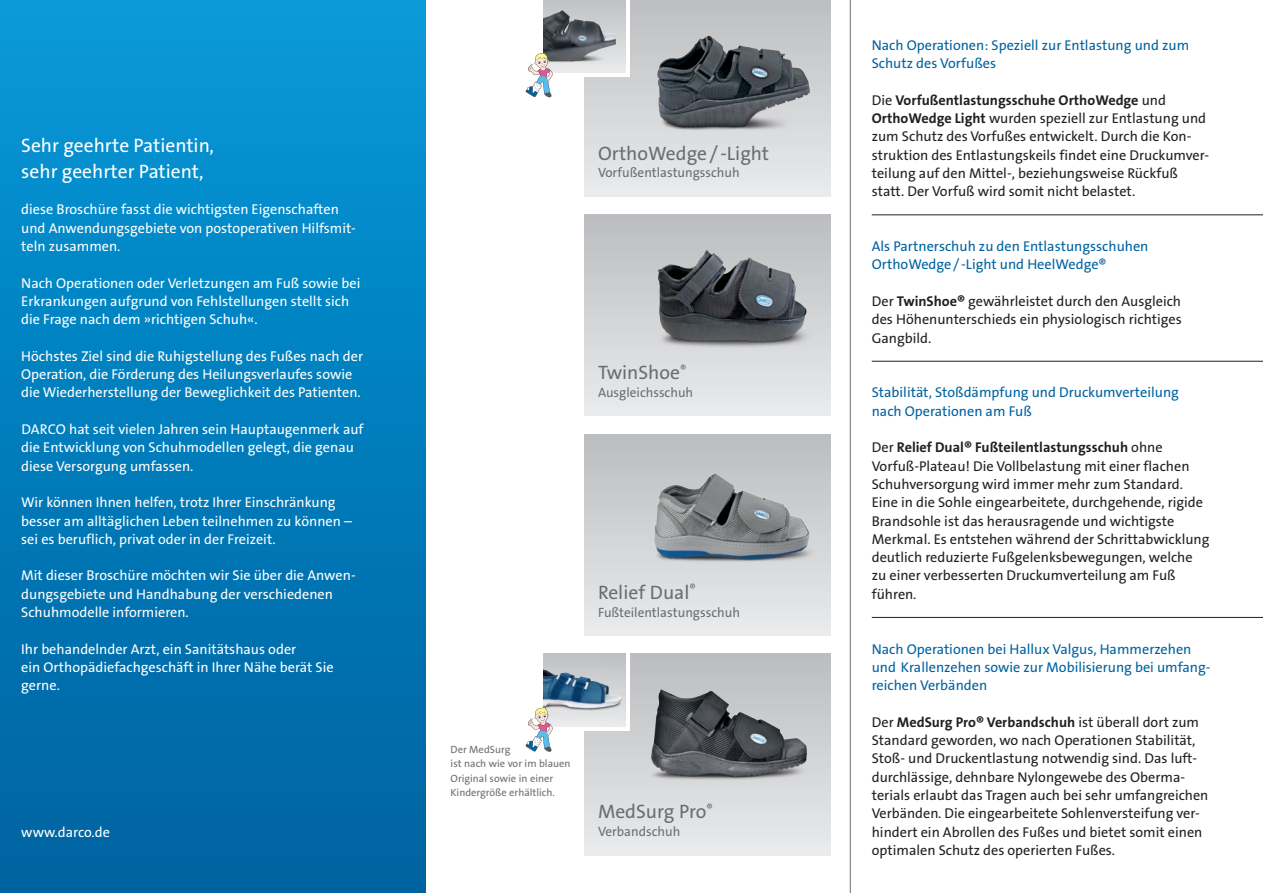
<style>
.page{position:relative;width:1263px;height:893px;background:#fff}
.page>*{position:absolute;margin:0;border:0;box-sizing:border-box;transform-origin:0 0}
.t1{font:19.5px "The Sans B Plus W5 Plain";color:#6c6d70}
.t2{font:19.5px/26.1px "The Sans B Plus W5 Plain";color:#fff}
.t3{font:14.25px/18.3px "The Sans B Plus W5 Plain";color:#231f20}
.t4{font:14.25px/18.3px "The Sans B Plus W5 Plain";color:#fff}
.t5{font:14.25px/18.3px "The Sans B Plus W5 Plain";color:#0063a1}
.t6{font:700 14.25px "The Sans B Plus W7";color:#231f20}
.t7{font:13.5px "The Sans B Plus W5 Plain";color:#6c6d70}
.t8{font:10.5px/14.2px "The Sans B Plus W5 Plain";color:#6c6d70}
.s1{font-family:"The Sans B Plus W5 Plain";font-weight:400}
.s2{font-family:"The Sans B Plus W7";font-weight:700}
</style>
<div class="page">
<div style="left:584px;top:0;width:247px;height:196px;background:linear-gradient(to bottom,#bdbec1,#eaebec)"></div>
<div style="left:587px;top:156px;width:163px;height:36px;background:#e5e6e8"></div>
<div style="left:584px;top:434px;width:247px;height:201px;background:linear-gradient(to bottom,#bbbcbf,#eaebec)"></div>
<div style="left:587px;top:595px;width:163px;height:36px;background:#e5e6e8"></div>
<div style="left:584px;top:654px;width:247px;height:201px;background:linear-gradient(to bottom,#bcbdbf,#eaebec)"></div>
<div style="left:587px;top:816px;width:104px;height:32px;background:#e4e5e7"></div>
<svg style="left:543px;top:653px;width:87px;height:78px"></svg>
<div style="left:540px;top:0;width:90px;height:77px;background:#fff"></div>
<img style="left:650px;top:31px;width:166px;height:103px">
<img style="left:634px;top:668px;width:188px;height:127px">
<hr style="left:872px;top:214px;width:391px;height:1px;background:#231f20">
<hr style="left:872px;top:361px;width:391px;height:1px;background:#231f20">
<hr style="left:872px;top:617px;width:391px;height:1px;background:#231f20">
<div style="left:584px;top:214px;width:247px;height:202px;background:linear-gradient(to bottom,#bbbcbf,#eaebec)"></div>
<div style="left:587px;top:376px;width:117px;height:35px;background:#e5e6e8"></div>
<img style="left:647px;top:245px;width:166px;height:112px">
<div style="left:0;top:0;width:425px;height:893px;background:linear-gradient(to bottom,#0799d8,#00619f)"></div>
<div style="left:544px;top:654px;width:82px;height:72px;background:#fff;opacity:.45"></div>
<img style="left:544px;top:665px;width:81px;height:48px">
<div style="left:544px;top:0;width:82px;height:73px;background:linear-gradient(to bottom,#c0c1c4,#eaebec)"></div>
<img style="left:544px;top:4px;width:77px;height:62px">
<img style="left:637px;top:461px;width:190px;height:117px">
<svg style="left:526px;top:53px;width:27px;height:44px"></svg>
<svg style="left:526px;top:707px;width:27px;height:45px"></svg>
<hr style="left:850px;top:0;width:1px;height:893px;background:#6c6d70">
<h1 class="t2" style="left:21px;top:132px;width:194px">Sehr geehrte Patientin, sehr geehrter Patient,</h1>
<p class="t4" style="left:21px;top:201px;width:336px">diese Broschüre fasst die wichtigsten Eigenschaften und Anwendungsgebiete von postoperativen Hilfsmit&shy;teln zusammen.</p>
<p class="t4" style="left:21px;top:274px;width:341px">Nach Operationen oder Verletzungen am Fuß sowie bei<br>Erkrankungen aufgrund von Fehlstellungen stellt sich die Frage nach dem »richtigen Schuh«.</p>
<p class="t4" style="left:21px;top:347px;width:343px">Höchstes Ziel sind die Ruhigstellung des Fußes nach der<br>Operation, die Förderung des Heilungsverlaufes sowie die Wiederherstellung der Beweglichkeit des Patienten.</p>
<p class="t4" style="left:21px;top:420px;width:344px">DARCO hat seit vielen Jahren sein Hauptaugenmerk auf die Entwicklung von Schuhmodellen gelegt, die genau diese Versorgung umfassen.</p>
<p class="t4" style="left:21px;top:493px;width:332px">Wir können Ihnen helfen, trotz Ihrer Einschränkung besser am alltäglichen Leben teilnehmen zu können – sei es beruflich, privat oder in der Freizeit.</p>
<p class="t4" style="left:21px;top:567px;width:336px">Mit dieser Broschüre möchten wir Sie über die Anwen&shy;dungsgebiete und Handhabung der verschiedenen<br>Schuhmodelle informieren.</p>
<p class="t4" style="left:21px;top:640px;width:314px">Ihr behandelnder Arzt, ein Sanitätshaus oder<br>ein Orthopädiefachgeschäft in Ihrer Nähe berät Sie gerne.</p>
<p class="t4" style="left:21px;top:823px;width:90px">www.darco.de</p>
<h1 class="t1" style="left:598px;top:141px;width:173px">OrthoWedge/ -Light</h1>
<p class="t7" style="left:598px;top:164px;width:143px">Vorfußentlastungsschuh</p>
<h1 class="t1" style="left:598px;top:360px;width:90px">TwinShoe<sup>®</sup></h1>
<p class="t7" style="left:598px;top:384px;width:97px">Ausgleichsschuh</p>
<h1 class="t1" style="left:598px;top:580px;width:99px">Relief Dual<sup>®</sup></h1>
<p class="t7" style="left:598px;top:603px;width:143px">Fußteilentlastungsschuh</p>
<p class="t8" style="left:451px;top:742px;width:121px">Der MedSurg<br>ist nach wie vor im blauen<br>Original sowie in einer<br>Kindergröße erhältlich.</p>
<h1 class="t1" style="left:598px;top:799px;width:116px">MedSurg Pro<sup>®</sup></h1>
<p class="t7" style="left:598px;top:823px;width:84px">Verbandschuh</p>
<p class="t5" style="left:872px;top:36px;width:319px">Nach Operationen: Speziell zur Entlastung und zum<br>Schutz des Vorfußes</p>
<p class="t6" style="left:872px;top:91px;width:296px"><span class="s1">Die</span> Vorfußentlastungsschuhe OrthoWedge <span class="s1">und</span></p>
<p class="t3" style="left:872px;top:109px;width:339px"><span class="s2">OrthoWedge Light</span> wurden speziell zur Entlastung und zum Schutz des Vorfußes entwickelt. Durch die Kon&shy;struktion des Entlastungskeils findet eine Druckumver&shy;teilung auf den Mittel-, beziehungsweise Rückfuß statt. Der Vorfuß wird somit nicht belastet.</p>
<p class="t5" style="left:872px;top:237px;width:278px">Als Partnerschuh zu den Entlastungsschuhen<br>OrthoWedge/ -Light und HeelWedge®</p>
<p class="t3" style="left:872px;top:292px;width:311px;text-align:justify">Der <span class="s2">TwinShoe®</span> gewährleistet durch den Ausgleich des Höhenunterschieds ein physiologisch richtiges Gangbild.</p>
<p class="t5" style="left:872px;top:384px;width:309px">Stabilität, Stoßdämpfung und Druckumverteilung nach Operationen am Fuß</p>
<p class="t6" style="left:872px;top:438px;width:292px"><span class="s1">Der</span> Relief Dual® Fußteilentlastungsschuh <span class="s1">ohne</span></p>
<p class="t3" style="left:872px;top:457px;width:339px">Vorfuß-Plateau! Die Vollbelastung mit einer flachen Schuhversorgung wird immer mehr zum Standard.<br>Eine in die Sohle eingearbeitete, durchgehende, rigide Brandsohle ist das herausragende und wichtigste Merkmal. Es entstehen während der Schrittabwicklung deutlich reduzierte Fußgelenksbewegungen, welche zu einer verbesserten Druckumverteilung am Fuß führen.</p>
<p class="t5" style="left:872px;top:640px;width:340px">Nach Operationen bei Hallux Valgus, Hammerzehen und Krallenzehen sowie zur Mobilisierung bei umfang&shy;reichen Verbänden</p>
<p class="t6" style="left:872px;top:713px;width:329px"><span class="s1">Der</span> MedSurg Pro® Verbandschuh <span class="s1">ist überall dort zum</span></p>
<p class="t3" style="left:872px;top:731px;width:338px">Standard geworden, wo nach Operationen Stabilität, Stoß- und Druckentlastung notwendig sind. Das luft&shy;durchlässige, dehnbare Nylongewebe des Oberma&shy;terials erlaubt das Tragen auch bei sehr umfangreichen Verbänden. Die eingearbeitete Sohlenversteifung ver&shy;hindert ein Abrollen des Fußes und bietet somit einen optimalen Schutz des operierten Fußes.</p>
</div>
